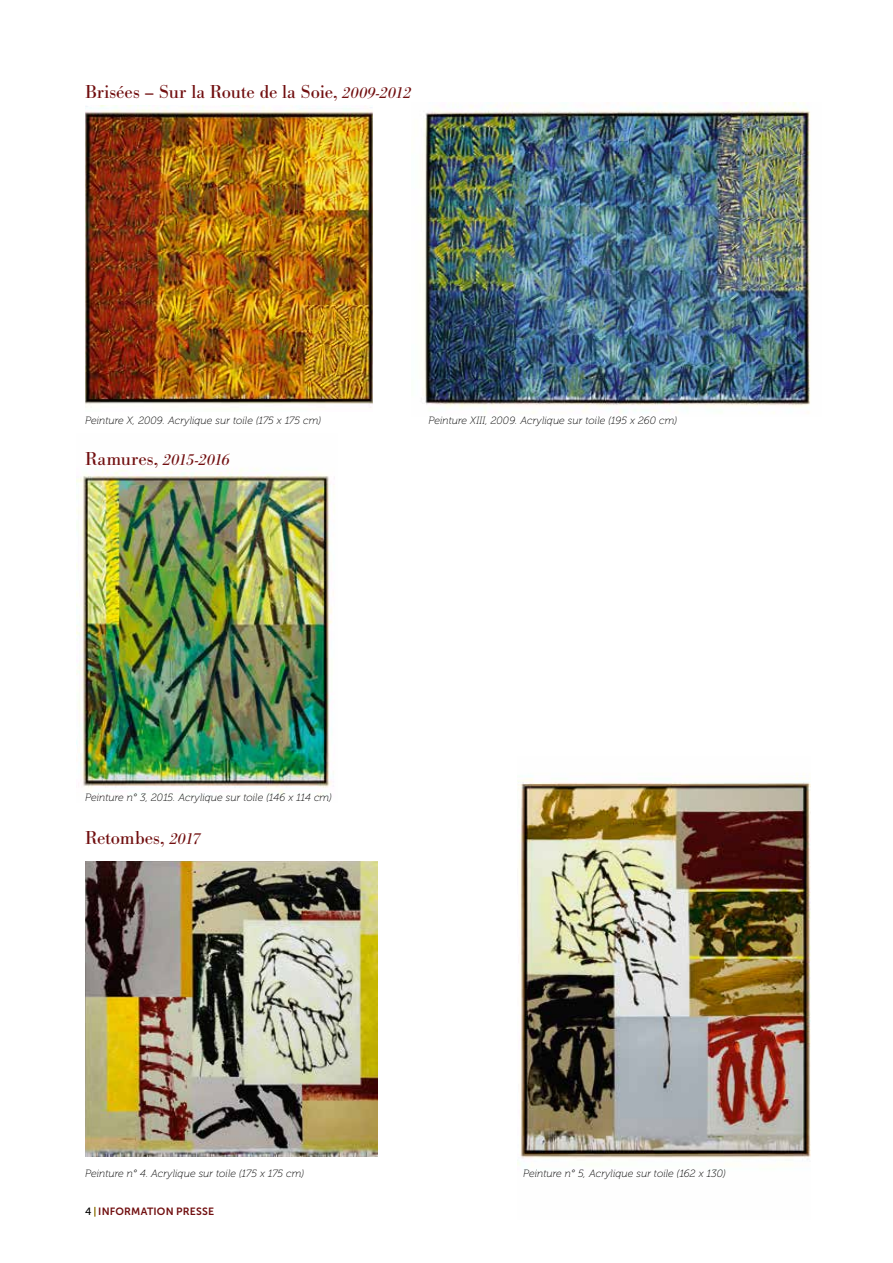
<style>
.page{position:relative;width:893px;height:1263px;background:#fff}
.page>*{position:absolute;margin:0;border:0;box-sizing:border-box;transform-origin:0 0}
.t1{font:19.5px "Bodoni URW";color:#710f10}
.t2{font:italic 16.5px "Bodoni URW";letter-spacing:-.045em;color:#710f10}
.t3{font:italic 10.5px "Museo 100";letter-spacing:.01em;color:#000}
.t4{font:10.5px "Museo Sans 700";letter-spacing:.015em;color:#710f10}
.s1{font-style:italic;font-size:16.5px}
.s2{font-style:normal;font-size:19.5px}
.s3{font-family:"Museo Sans 500";color:#000}
</style>
<div class="page">
<img style="left:85px;top:105px;width:288px;height:303px">
<img style="left:76px;top:468px;width:259px;height:328px">
<img style="left:421px;top:103px;width:390px;height:310px">
<img style="left:85px;top:861px;width:293px;height:295px">
<img style="left:518px;top:778px;width:292px;height:387px">
<svg style="left:94px;top:1207px;width:2px;height:9px"></svg>
<h1 class="t1" style="left:85px;top:80px;width:328px">Brisées – Sur la Route de la Soie, <span class="s1">2009-2012</span></h1>
<p class="t3" style="left:85px;top:415px;width:238px">Peinture X, 2009. Acrylique sur toile (175 x 175 cm)</p>
<h2 class="t2" style="left:85px;top:449px;width:147px"><span class="s2">Ramures,</span> 2015-2016</h2>
<p class="t3" style="left:428px;top:415px;width:250px">Peinture XIII, 2009. Acrylique sur toile (195 x 260 cm)</p>
<p class="t3" style="left:85px;top:792px;width:248px">Peinture n° 3, 2015. Acrylique sur toile (146 x 114 cm)</p>
<h1 class="t1" style="left:85px;top:826px;width:117px">Retombes, <span class="s1">2017</span></h1>
<p class="t3" style="left:85px;top:1167px;width:221px">Peinture n° 4. Acrylique sur toile (175 x 175 cm)</p>
<p class="t3" style="left:523px;top:1167px;width:204px">Peinture n° 5, Acrylique sur toile (162 x 130)</p>
<p class="t4" style="left:85px;top:1205px;width:131px"><span class="s3">4</span> INFORMATION PRESSE</p>
</div>
